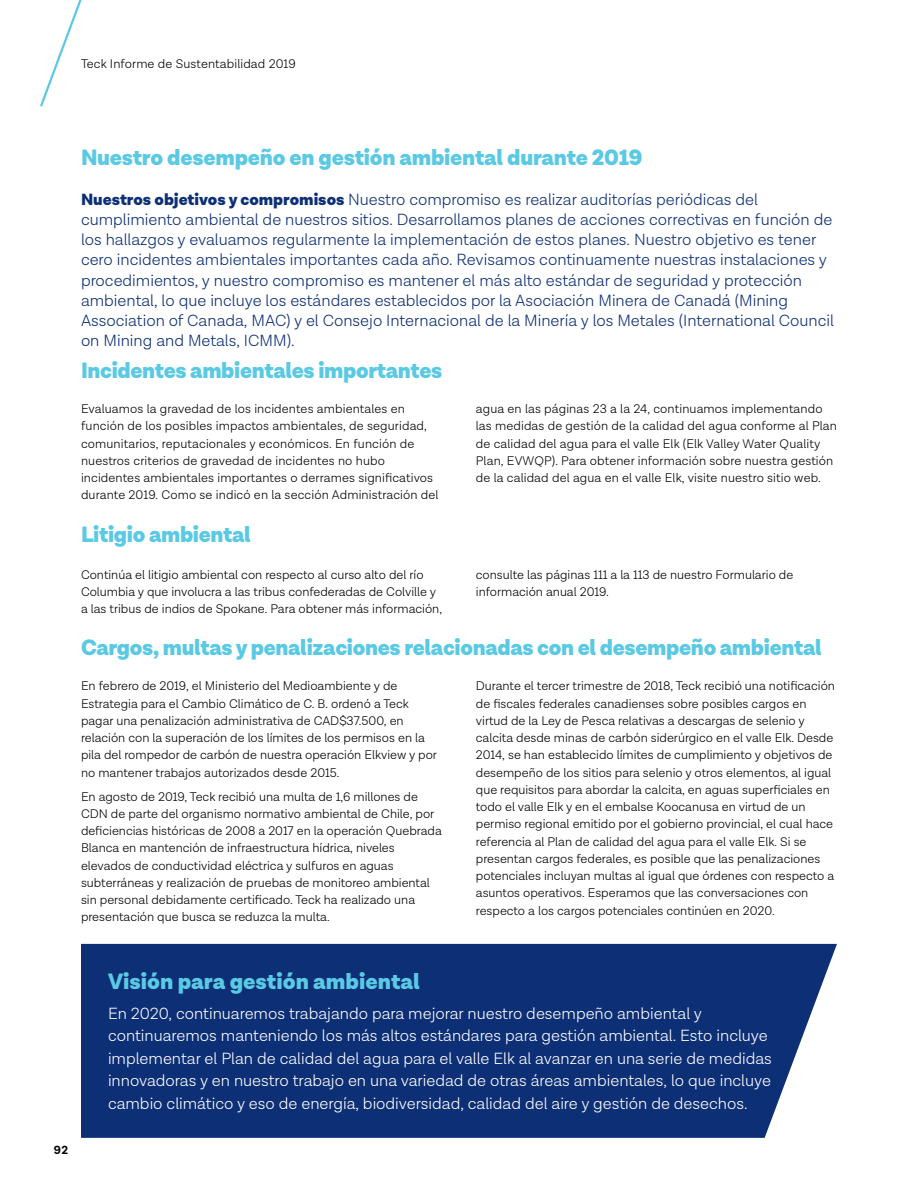
<style>
.page{position:relative;width:918px;height:1188px;background:#fff}
.page>*{position:absolute;margin:0;border:0;box-sizing:border-box;transform-origin:0 0}
.t1{font:900 22.5px "Lota Grotesque";letter-spacing:-.015em;color:#5ac9e4}
.t2{font:300 16.5px/20.2px "Lota Grotesque";color:#0d2f76}
.t3{font:300 16.5px/22.5px "Lota Grotesque";color:#fff}
.t4{font:300 12.75px/17.2px "Lota Grotesque";color:#000}
.t5{font:700 12px "Lota Grotesque";color:#000}
.s1{font-weight:900}
</style>
<div class="page">
<div style="left:81px;top:944px;width:756px;height:194px;background:#0d2f76"></div>
<svg style="left:40px;top:0;width:42px;height:107px"></svg>
<p class="t4" style="left:81px;top:55px;width:216px">Teck Informe de Sustentabilidad 2019</p>
<h1 class="t1" style="left:81px;top:144px;width:563px">Nuestro desempeño en gestión ambiental durante 2019</h1>
<p class="t2" style="left:81px;top:189px;width:755px"><span class="s1">Nuestros objetivos y compromisos</span> Nuestro compromiso es realizar auditorías periódicas del cumplimiento ambiental de nuestros sitios. Desarrollamos planes de acciones correctivas en función de los hallazgos y evaluamos regularmente la implementación de estos planes. Nuestro objetivo es tener cero incidentes ambientales importantes cada año. Revisamos continuamente nuestras instalaciones y procedimientos, y nuestro compromiso es mantener el más alto estándar de seguridad y protección ambiental, lo que incluye los estándares establecidos por la Asociación Minera de Canadá (Mining Association of Canada, MAC) y el Consejo Internacional de la Minería y los Metales (International Council on Mining and Metals, ICMM).</p>
<h1 class="t1" style="left:81px;top:357px;width:363px">Incidentes ambientales importantes</h1>
<p class="t4" style="left:81px;top:400px;width:359px">Evaluamos la gravedad de los incidentes ambientales en función de los posibles impactos ambientales, de seguridad, comunitarios, reputacionales y económicos. En función de nuestros criterios de gravedad de incidentes no hubo incidentes ambientales importantes o derrames significativos durante 2019. Como se indicó en la sección Administración del</p>
<p class="t4" style="left:476px;top:400px;width:363px">agua en las páginas 23 a la 24, continuamos implementando las medidas de gestión de la calidad del agua conforme al Plan de calidad del agua para el valle Elk (Elk Valley Water Quality Plan, EVWQP). Para obtener información sobre nuestra gestión de la calidad del agua en el valle Elk, visite nuestro sitio web.</p>
<h1 class="t1" style="left:81px;top:521px;width:171px">Litigio ambiental</h1>
<p class="t4" style="left:81px;top:566px;width:363px">Continúa el litigio ambiental con respecto al curso alto del río<br>Columbia y que involucra a las tribus confederadas de Colville y a las tribus de indios de Spokane. Para obtener más información,</p>
<p class="t4" style="left:476px;top:566px;width:319px">consulte las páginas 111 a la 113 de nuestro Formulario de información anual 2019.</p>
<h1 class="t1" style="left:81px;top:634px;width:742px">Cargos, multas y penalizaciones relacionadas con el desempeño ambiental</h1>
<p class="t4" style="left:81px;top:678px;width:358px">En febrero de 2019, el Ministerio del Medioambiente y de Estrategia para el Cambio Climático de C. B. ordenó a Teck pagar una penalización administrativa de CAD$37.500, en relación con la superación de los límites de los permisos en la pila del rompedor de carbón de nuestra operación Elkview y por no mantener trabajos autorizados desde 2015.</p>
<p class="t4" style="left:81px;top:788px;width:362px">En agosto de 2019, Teck recibió una multa de 1,6 millones de CDN de parte del organismo normativo ambiental de Chile, por deficiencias históricas de 2008 a 2017 en la operación Quebrada Blanca en mantención de infraestructura hídrica, niveles elevados de conductividad eléctrica y sulfuros en aguas subterráneas y realización de pruebas de monitoreo ambiental sin personal debidamente certificado. Teck ha realizado una presentación que busca se reduzca la multa.</p>
<p class="t4" style="left:476px;top:678px;width:361px">Durante el tercer trimestre de 2018, Teck recibió una notificación de fiscales federales canadienses sobre posibles cargos en virtud de la Ley de Pesca relativas a descargas de selenio y calcita desde minas de carbón siderúrgico en el valle Elk. Desde 2014, se han establecido límites de cumplimiento y objetivos de desempeño de los sitios para selenio y otros elementos, al igual que requisitos para abordar la calcita, en aguas superficiales en todo el valle Elk y en el embalse Koocanusa en virtud de un permiso regional emitido por el gobierno provincial, el cual hace referencia al Plan de calidad del agua para el valle Elk. Si se presentan cargos federales, es posible que las penalizaciones potenciales incluyan multas al igual que órdenes con respecto a asuntos operativos. Esperamos que las conversaciones con respecto a los cargos potenciales continúen en 2020.</p>
<p class="t5" style="left:54px;top:1144px;width:16px">92</p>
<h1 class="t1" style="left:108px;top:968px;width:313px">Visión para gestión ambiental</h1>
<p class="t3" style="left:108px;top:1002px;width:665px">En 2020, continuaremos trabajando para mejorar nuestro desempeño ambiental y continuaremos manteniendo los más altos estándares para gestión ambiental. Esto incluye implementar el Plan de calidad del agua para el valle Elk al avanzar en una serie de medidas innovadoras y en nuestro trabajo en una variedad de otras áreas ambientales, lo que incluye cambio climático y eso de energía, biodiversidad, calidad del aire y gestión de desechos.</p>
</div>
